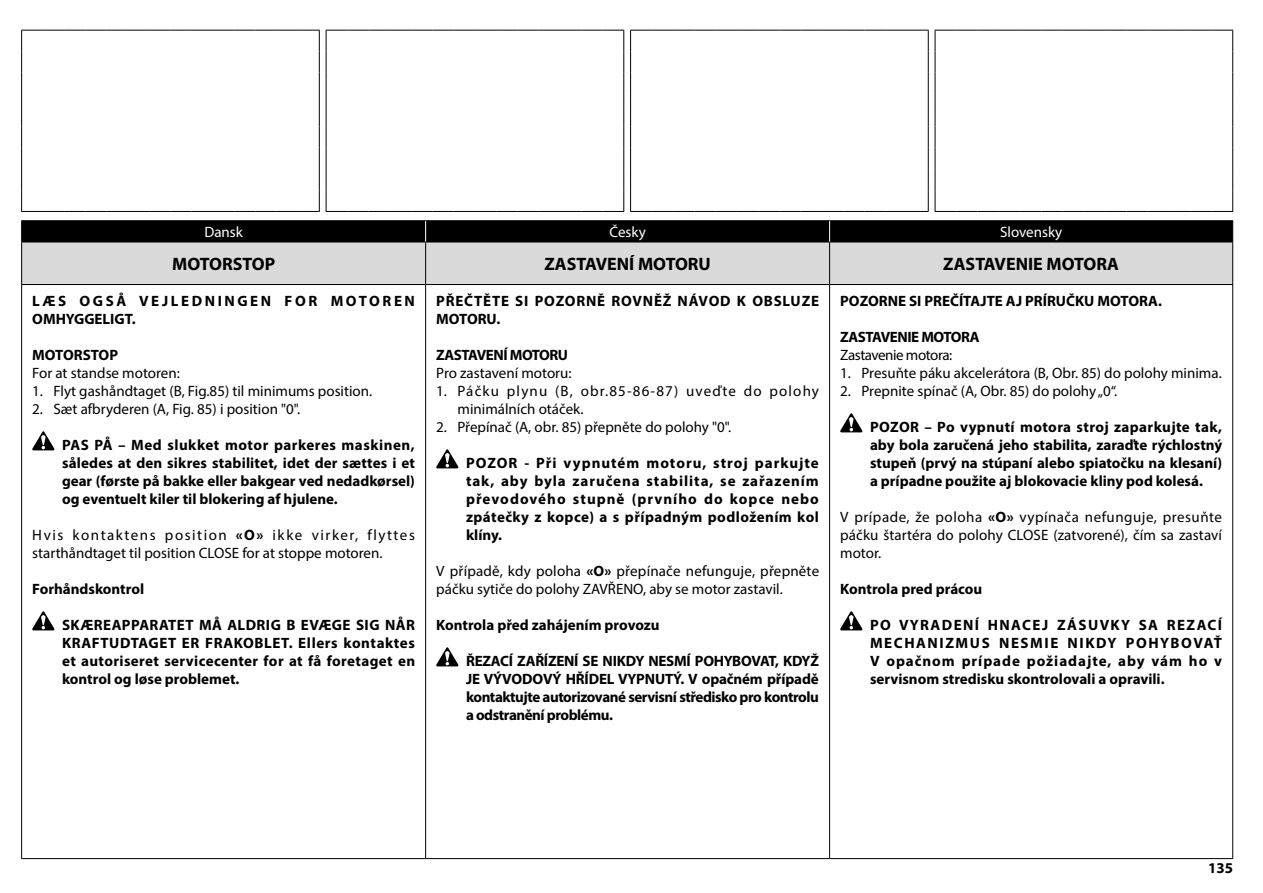
<style>
.page{position:relative;width:1263px;height:893px;background:#fff}
.page>*{position:absolute;margin:0;border:0;box-sizing:border-box;transform-origin:0 0}
.t1{font:700 18px "Myriad Pro";color:#000}
.t2{font:700 15px/18px "Myriad Pro";color:#000;text-align:justify}
.t3{font:15px/18px "Myriad Pro";color:#000}
.t4{font:15px/18px "Myriad Pro";letter-spacing:.08em;color:#000}
.t5{font:700 15px/18px "Myriad Pro";letter-spacing:.055em;color:#000}
.t6{font:700 15px/18px "Myriad Pro";letter-spacing:.17em;color:#000}
.t7{font:700 15px "Myriad Pro";letter-spacing:-.03em;color:#000}
.t8{font:15px "Myriad Pro";color:#fff}
.t9{font:15px "Myriad Pro";letter-spacing:-.03em;color:#000}
.s1{font-weight:700}
</style>
<div class="page">
<svg style="left:21px;top:30px;width:299px;height:182px"></svg>
<svg style="left:326px;top:30px;width:298px;height:182px"></svg>
<svg style="left:630px;top:30px;width:299px;height:182px"></svg>
<svg style="left:935px;top:30px;width:298px;height:182px"></svg>
<div style="left:22px;top:243px;width:1210px;height:41px;background:#dadada"></div>
<hr style="left:21px;top:220px;width:405px;height:1px;background:#000">
<hr style="left:426px;top:220px;width:404px;height:1px;background:#000">
<hr style="left:830px;top:220px;width:403px;height:1px;background:#000">
<hr style="left:21px;top:242px;width:405px;height:1px;background:#000">
<hr style="left:21px;top:242px;width:1px;height:42px;background:#000">
<hr style="left:426px;top:242px;width:404px;height:1px;background:#000">
<hr style="left:425px;top:242px;width:1px;height:42px;background:#000">
<hr style="left:830px;top:242px;width:403px;height:1px;background:#000">
<hr style="left:829px;top:242px;width:1px;height:42px;background:#000">
<hr style="left:1232px;top:242px;width:1px;height:42px;background:#000">
<hr style="left:21px;top:284px;width:405px;height:1px;background:#000">
<hr style="left:21px;top:285px;width:1px;height:573px;background:#000">
<hr style="left:426px;top:284px;width:404px;height:1px;background:#000">
<hr style="left:425px;top:285px;width:1px;height:573px;background:#000">
<hr style="left:830px;top:284px;width:403px;height:1px;background:#000">
<hr style="left:829px;top:285px;width:1px;height:573px;background:#000">
<hr style="left:1232px;top:285px;width:1px;height:573px;background:#000">
<div style="left:21px;top:221px;width:1212px;height:21px;background:#000"></div>
<hr style="left:21px;top:858px;width:405px;height:1px;background:#000">
<hr style="left:426px;top:858px;width:404px;height:1px;background:#000">
<hr style="left:830px;top:858px;width:403px;height:1px;background:#000">
<svg style="left:32px;top:431px;width:22px;height:19px"></svg>
<svg style="left:32px;top:611px;width:22px;height:19px"></svg>
<svg style="left:436px;top:449px;width:22px;height:19px"></svg>
<svg style="left:436px;top:647px;width:22px;height:19px"></svg>
<svg style="left:840px;top:413px;width:22px;height:19px"></svg>
<svg style="left:840px;top:611px;width:22px;height:19px"></svg>
<p class="t8" style="left:204px;top:223px;width:40px">Dansk</p>
<p class="t8" style="left:609px;top:223px;width:38px">Česky</p>
<p class="t8" style="left:1000px;top:223px;width:64px">Slovensky</p>
<p class="t1" style="left:172px;top:252px;width:104px">MOTORSTOP</p>
<p class="t1" style="left:544px;top:252px;width:168px">ZASTAVENÍ MOTORU</p>
<p class="t1" style="left:943px;top:252px;width:177px">ZASTAVENIE MOTORA</p>
<p class="t6" style="left:32px;top:292px;width:384px">LÆS OGSÅ VEJLEDNINGEN FOR MOTOREN<br>OMHYGGELIGT.</p>
<p class="t2" style="left:32px;top:346px;width:87px">MOTORSTOP</p>
<p class="t3" style="left:32px;top:364px;width:149px">For at standse motoren:</p>
<p class="t3" style="left:32px;top:382px;width:342px">1. Flyt gashåndtaget (B, Fig.85) til minimums position.</p>
<p class="t3" style="left:32px;top:400px;width:270px">2. Sæt afbryderen (A, Fig. 85) i position "0".</p>
<p class="t2" style="left:62px;top:436px;width:354px">PAS PÅ – Med slukket motor parkeres maskinen, således at den sikres stabilitet, idet der sættes i et gear (første på bakke eller bakgear ved nedadkørsel) og eventuelt kiler til blokering af hjulene.</p>
<p class="t3" style="left:32px;top:526px;width:384px">Hvis kontaktens position <span class="s1">«O»</span> ikke virker, flyttes starthåndtaget til position CLOSE for at stoppe motoren.</p>
<p class="t2" style="left:32px;top:580px;width:113px">Forhåndskontrol</p>
<p class="t2" style="left:62px;top:616px;width:355px">SKÆREAPPARATET MÅ ALDRIG B EVÆGE SIG NÅR KRAFTUDTAGET ER FRAKOBLET. Ellers kontaktes et autoriseret servicecenter for at få foretaget en kontrol og løse problemet.</p>
<p class="t5" style="left:436px;top:292px;width:384px">PŘEČTĚTE SI POZORNĚ ROVNĚŽ NÁVOD K OBSLUZE<br>MOTORU.</p>
<p class="t7" style="left:436px;top:346px;width:133px">ZASTAVENÍ MOTORU</p>
<p class="t3" style="left:436px;top:364px;width:137px">Pro zastavení motoru:</p>
<p class="t4" style="left:457px;top:382px;width:363px;text-indent:-21px">1. Páčku plynu (B, obr.85-86-87) uveďte do polohy minimálních otáček.</p>
<p class="t3" style="left:436px;top:418px;width:297px">2. Přepínač (A, obr. 85) přepněte do polohy "0".</p>
<p class="t2" style="left:466px;top:454px;width:354px">POZOR - Při vypnutém motoru, stroj parkujte tak, aby byla zaručena stabilita, se zařazením převodového stupně (prvního do kopce nebo zpátečky z kopce) a s případným podložením kol klíny.</p>
<p class="t3" style="left:436px;top:562px;width:384px">V případě, kdy poloha <span class="s1">«O»</span> přepínače nefunguje, přepněte páčku sytiče do polohy ZAVŘENO, aby se motor zastavil.</p>
<p class="t2" style="left:436px;top:616px;width:225px">Kontrola před zahájením provozu</p>
<p class="t2" style="left:466px;top:652px;width:355px">ŘEZACÍ ZAŘÍZENÍ SE NIKDY NESMÍ POHYBOVAT, KDYŽ JE VÝVODOVÝ HŘÍDEL VYPNUTÝ. V opačném případě kontaktujte autorizované servisní středisko pro kontrolu a odstranění problému.</p>
<p class="t2" style="left:840px;top:292px;width:323px">POZORNE SI PREČÍTAJTE AJ PRÍRUČKU MOTORA.</p>
<p class="t7" style="left:840px;top:328px;width:141px">ZASTAVENIE MOTORA</p>
<p class="t9" style="left:840px;top:346px;width:114px">Zastavenie motora:</p>
<p class="t3" style="left:840px;top:364px;width:383px">1. Presuňte páku akcelerátora (B, Obr. 85) do polohy minima.</p>
<p class="t3" style="left:840px;top:382px;width:278px">2. Prepnite spínač (A, Obr. 85) do polohy „0“.</p>
<p class="t2" style="left:870px;top:418px;width:354px">POZOR – Po vypnutí motora stroj zaparkujte tak, aby bola zaručená jeho stabilita, zaraďte rýchlostný stupeň (prvý na stúpaní alebo spiatočku na klesaní) a prípadne použite aj blokovacie kliny pod kolesá.</p>
<p class="t3" style="left:840px;top:508px;width:383px;text-align:justify">V prípade, že poloha <span class="s1">«O»</span> vypínača nefunguje, presuňte páčku štartéra do polohy CLOSE (zatvorené), čím sa zastaví motor.</p>
<p class="t2" style="left:840px;top:580px;width:143px">Kontrola pred prácou</p>
<p class="t2" style="left:870px;top:616px;width:354px">PO VYRADENÍ HNACEJ ZÁSUVKY SA REZACÍ MECHANIZMUS NESMIE NIKDY POHYBOVAŤ V opačnom prípade požiadajte, aby vám ho v servisnom stredisku skontrolovali a opravili.</p>
<p class="t2" style="left:1208px;top:859px;width:26px">135</p>
</div>
